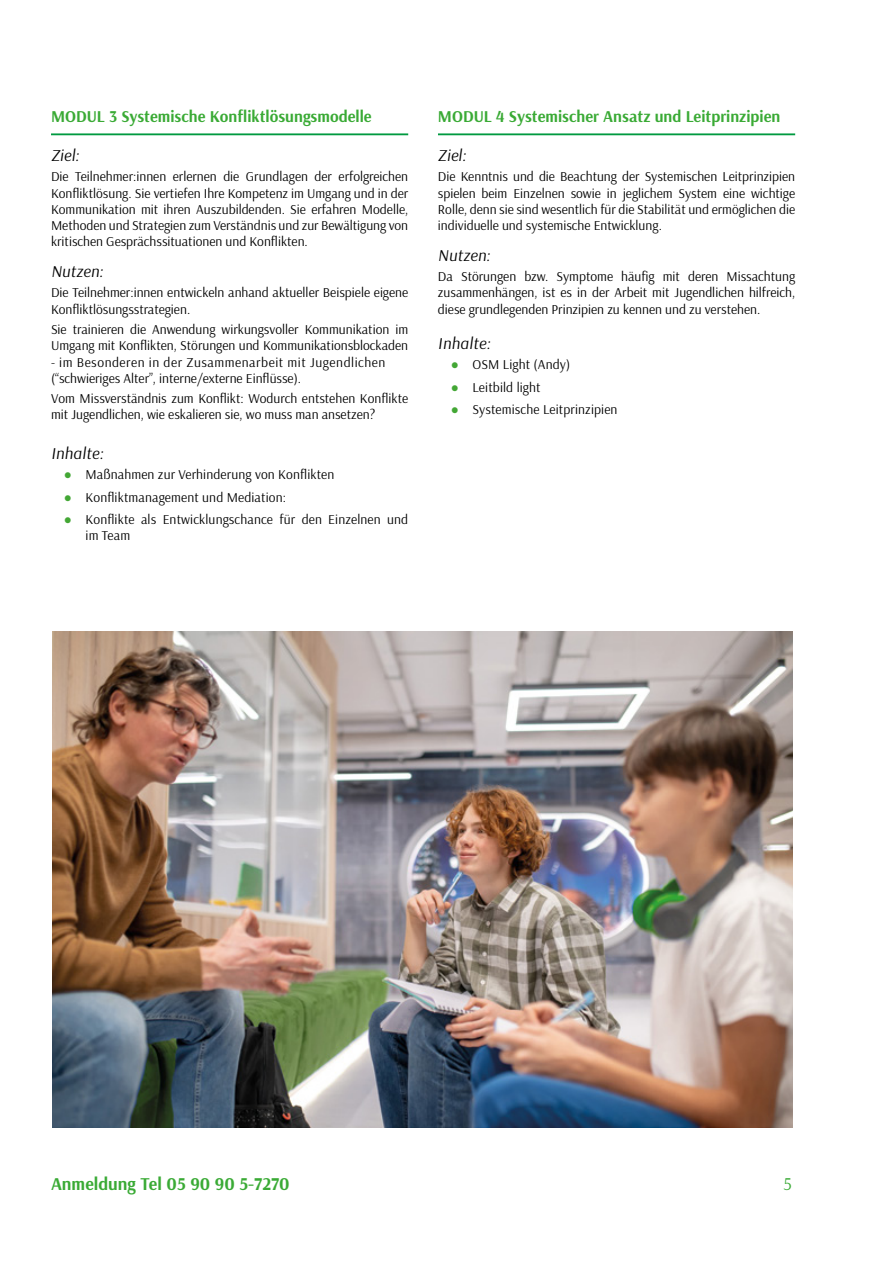
<style>
.page{position:relative;width:893px;height:1263px;background:#fff}
.page>*{position:absolute;margin:0;border:0;box-sizing:border-box;transform-origin:0 0}
.t1{font:700 18px "Arsenal";color:#3aaa35}
.t2{font:18px "Arsenal";color:#3aaa35}
.t3{font:700 16.5px "Arsenal";color:#3aaa35}
.t4{font:italic 16.5px "Arsenal";letter-spacing:.01em;color:#000}
.t5{font:13.5px/16.2px "Arsenal";color:#000}
.t6{font:13.5px/16.2px "Arsenal";letter-spacing:.04em;color:#000}
.s1{font-family:"Trebuchet MS";font-weight:700;color:#43a735}
</style>
<div class="page">
<hr style="left:51px;top:133px;width:357px;height:2px;background:#009a40">
<hr style="left:438px;top:133px;width:357px;height:2px;background:#009a40">
<img style="left:52px;top:631px;width:740px;height:497px">
<p class="t3" style="left:51px;top:105px;width:322px">MODUL 3 Systemische Konfliktlösungsmodelle</p>
<p class="t4" style="left:51px;top:144px;width:30px">Ziel:</p>
<p class="t5" style="left:51px;top:168px;width:359px;text-align:justify">Die Teilnehmer:innen erlernen die Grundlagen der erfolgreichen Konfliktlösung. Sie vertiefen Ihre Kompetenz im Umgang und in der Kommunikation mit ihren Auszubildenden. Sie erfahren Modelle, Methoden und Strategien zum Verständnis und zur Bewältigung von kritischen Gesprächssituationen und Konflikten.</p>
<p class="t4" style="left:51px;top:260px;width:54px">Nutzen:</p>
<p class="t5" style="left:51px;top:284px;width:359px">Die Teilnehmer:innen entwickeln anhand aktueller Beispiele eigene<br>Konfliktlösungsstrategien.</p>
<p class="t5" style="left:51px;top:321px;width:359px">Sie trainieren die Anwendung wirkungsvoller Kommunikation im<br>Umgang mit Konflikten, Störungen und Kommunikationsblockaden</p>
<p class="t6" style="left:51px;top:354px;width:336px">- im Besonderen in der Zusammenarbeit mit Jugendlichen (“schwieriges Alter’’, interne/externe Einflüsse).</p>
<p class="t5" style="left:51px;top:390px;width:359px">Vom Missverständnis zum Konflikt: Wodurch entstehen Konflikte mit Jugendlichen, wie eskalieren sie, wo muss man ansetzen?</p>
<p class="t4" style="left:51px;top:442px;width:54px">Inhalte:</p>
<p class="t5" style="left:64px;top:466px;width:272px"><span class="s1">●</span> Maßnahmen zur Verhinderung von Konflikten</p>
<p class="t5" style="left:64px;top:489px;width:224px"><span class="s1">●</span> Konfliktmanagement und Mediation:</p>
<p class="t5" style="left:86px;top:511px;width:324px;text-indent:-22px"><span class="s1">●</span> Konflikte als Entwicklungschance für den Einzelnen und im Team</p>
<p class="t3" style="left:438px;top:105px;width:344px">MODUL 4 Systemischer Ansatz und Leitprinzipien</p>
<p class="t4" style="left:438px;top:144px;width:30px">Ziel:</p>
<p class="t5" style="left:438px;top:168px;width:359px;text-align:justify">Die Kenntnis und die Beachtung der Systemischen Leitprinzipien spielen beim Einzelnen sowie in jeglichem System eine wichtige Rolle, denn sie sind wesentlich für die Stabilität und ermöglichen die individuelle und systemische Entwicklung.</p>
<p class="t4" style="left:438px;top:244px;width:54px">Nutzen:</p>
<p class="t5" style="left:438px;top:268px;width:359px;text-align:justify">Da Störungen bzw. Symptome häufig mit deren Missachtung zusammenhängen, ist es in der Arbeit mit Jugendlichen hilfreich, diese grundlegenden Prinzipien zu kennen und zu verstehen.</p>
<p class="t4" style="left:438px;top:332px;width:54px">Inhalte:</p>
<p class="t5" style="left:451px;top:356px;width:121px"><span class="s1">●</span> OSM Light (Andy)</p>
<p class="t5" style="left:451px;top:379px;width:91px"><span class="s1">●</span> Leitbild light</p>
<p class="t5" style="left:451px;top:401px;width:168px"><span class="s1">●</span> Systemische Leitprinzipien</p>
<h1 class="t1" style="left:51px;top:1171px;width:240px">Anmeldung Tel 05 90 90 5-7270</h1>
<h1 class="t2" style="left:784px;top:1172px;width:10px">5</h1>
</div>
